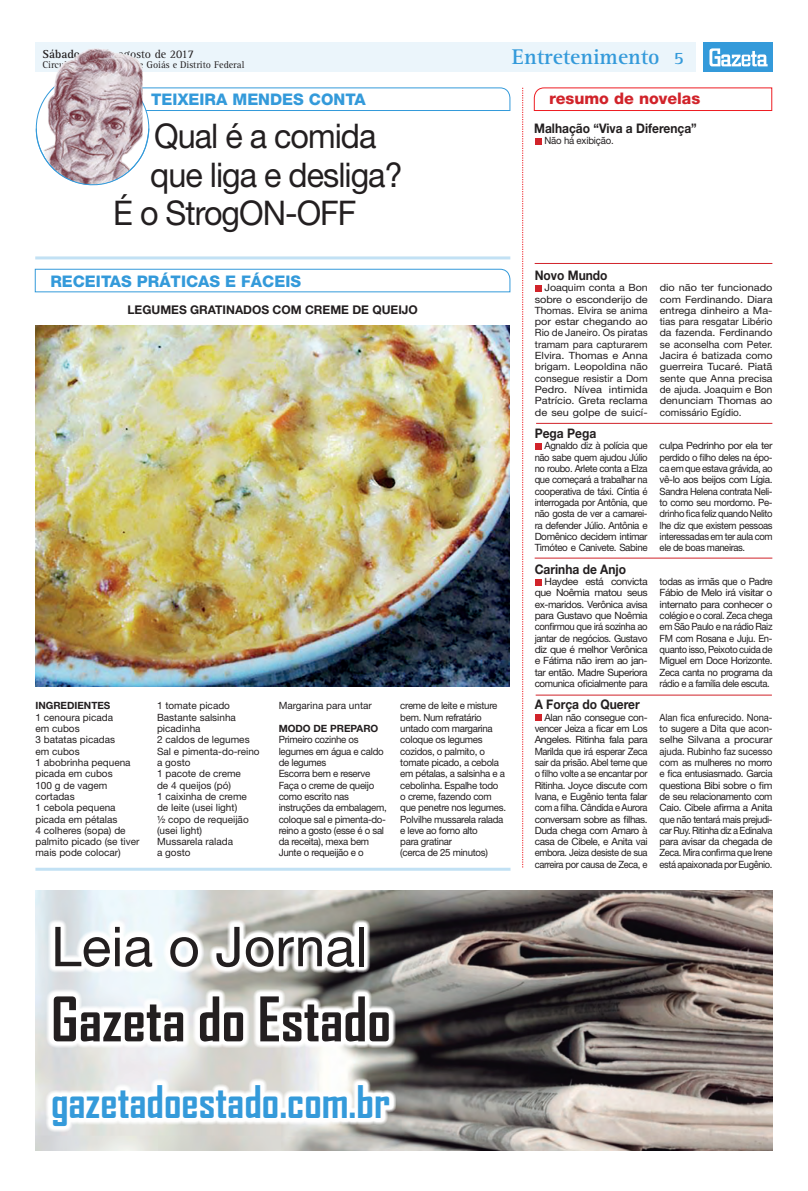
<style>
.page{position:relative;width:808px;height:1191px;background:#fff}
.page>*{position:absolute;margin:0;border:0;box-sizing:border-box;transform-origin:0 0}
.Legenda{font:700 58.8px "Agency FB";color:#231f20}
.Legenda-2{font:55.1px "Helvetica Neue";color:#231f20}
.Legenda-3{font:700 42.9px "Agency FB";color:#349ada}
.txt_colunas{font:34px "Helvetica Neue";letter-spacing:-.03em;color:#231f20;scale:.95 1}
.t1{font:700 22px "Rotis Serif";color:#349ada}
.t2{font:700 18px "Rotis Serif";color:#349ada}
.Coluna_nome{font:800 16px "Helvetica Neue";color:#349ada}
.Coluna_nome-2{font:800 16px "Helvetica Neue";color:#d1232a}
.t3{font:700 13.2px "Helvetica Neue";color:#231f20;scale:.91 1}
.Intertítulo{font:700 12px "Helvetica Neue";color:#231f20}
.t4{font:12px "Rotis Serif";color:#231f20}
.Curtas_Panorama{font:10px/11.3px "Helvetica Neue";letter-spacing:-.04em;color:#231f20;text-align:justify}
.Intertítulo-2{font:10px/11.3px "Helvetica Neue";letter-spacing:-.03em;color:#231f20}
.Curtas_Panorama-2{font:10px/11.3px "Helvetica Neue";letter-spacing:-.04em;color:#231f20;text-align:justify;scale:1.04 1}
.Intertítulo-3{font:10px/11.3px "Helvetica Neue";color:#231f20}
.Curtas_Panorama-3{font:10px/11.3px "Helvetica Neue";letter-spacing:-.04em;color:#231f20;text-align:justify;scale:.94 1}
.Curtas_Panorama-4{font:10px/11.3px "Helvetica Neue";letter-spacing:-.04em;color:#231f20;text-align:justify;scale:1.09 1}
.Curtas_Panorama-5{font:10px/11.3px "Helvetica Neue";letter-spacing:-.04em;color:#231f20;text-align:justify;scale:1.07 1}
.Curtas_Panorama-6{font:10px/11.3px "Helvetica Neue";letter-spacing:-.04em;color:#231f20;text-align:justify;scale:.96 1}
.t5{font:10px "Rotis Serif";color:#231f20}
.Intertítulo-4{font:700 10px "Helvetica Neue";color:#231f20}
.Curtas_Panorama-7{font:10px "Helvetica Neue";letter-spacing:-.02em;color:#231f20;scale:.96 1}
.s1{font-weight:700}
</style>
<div class="page">
<div style="left:35px;top:43px;width:661px;height:29px;background:#ebf5fb"></div>
<div style="left:703px;top:43px;width:69px;height:29px;background:#349ada"></div>
<svg style="left:709px;top:48px;width:59px;height:18px"></svg>
<svg style="left:142px;top:88px;width:368px;height:23px"></svg>
<svg style="left:534px;top:88px;width:238px;height:23px"></svg>
<svg style="left:536px;top:138px;width:6px;height:6px"></svg>
<svg style="left:536px;top:285px;width:6px;height:6px"></svg>
<svg style="left:536px;top:443px;width:6px;height:6px"></svg>
<svg style="left:536px;top:579px;width:6px;height:6px"></svg>
<div style="left:536px;top:714px;width:6px;height:7px;background:#d1232a"></div>
<hr style="left:535px;top:263px;width:237px;height:1px;background:#d1232a">
<hr style="left:535px;top:558px;width:237px;height:1px;background:#d1232a">
<hr style="left:536px;top:423px;width:236px;height:1px;background:#d1232a">
<hr style="left:536px;top:695px;width:236px;height:1px;background:#d1232a">
<svg style="left:522px;top:88px;width:1px;height:779px"></svg>
<img style="left:35px;top:325px;width:475px;height:362px">
<svg style="left:35px;top:269px;width:475px;height:23px"></svg>
<hr style="left:35px;top:256px;width:475px;height:3px;background:#c2e1f4">
<img style="left:43px;top:48px;width:99px;height:80px">
<svg style="left:36px;top:128px;width:113px;height:58px"></svg>
<img style="left:35px;top:890px;width:737px;height:260px">
<svg style="left:47px;top:919px;width:349px;height:129px"></svg>
<svg style="left:46px;top:1078px;width:350px;height:54px"></svg>
<hr style="left:35px;top:867px;width:475px;height:3px;background:#c2e1f4">
<p class="t4" style="left:43px;top:47px;width:153px"><span class="s1">Sábado,</span> 19 de agosto de 2017</p>
<p class="t5" style="left:43px;top:59px;width:203px">Circulação no Estado de Goiás e Distrito Federal</p>
<p class="t1" style="left:512px;top:44px;width:149px">Entretenimento</p>
<p class="t2" style="left:674px;top:48px;width:12px">5</p>
<p class="Coluna_nome" style="left:151px;top:90px;width:216px">TEIXEIRA MENDES CONTA</p>
<p class="Coluna_nome-2" style="left:549px;top:89px;width:153px">resumo de novelas</p>
<p class="txt_colunas" style="left:154px;top:116px;width:235px">Qual é a comida</p>
<p class="txt_colunas" style="left:150px;top:154px;width:267px">que liga e desliga?</p>
<p class="txt_colunas" style="left:113px;top:192px;width:257px">É o StrogON-OFF</p>
<p class="t3" style="left:534px;top:120px;width:180px">Malhação “Viva a Diferença”</p>
<p class="Curtas_Panorama-7" style="left:544px;top:135px;width:74px">Não há exibição.</p>
<p class="Coluna_nome" style="left:50px;top:272px;width:252px">RECEITAS PRÁTICAS E FÁCEIS</p>
<p class="Intertítulo" style="left:127px;top:302px;width:292px">LEGUMES GRATINADOS COM CREME DE QUEIJO</p>
<p class="Intertítulo-4" style="left:35px;top:699px;width:76px">INGREDIENTES</p>
<p class="Intertítulo-3" style="left:35px;top:711px;width:79px">1 cenoura picada</p>
<p class="Intertítulo-2" style="left:35px;top:722px;width:46px">em cubos</p>
<p class="Intertítulo-3" style="left:35px;top:734px;width:81px">3 batatas picadas</p>
<p class="Intertítulo-2" style="left:35px;top:745px;width:46px">em cubos</p>
<p class="Intertítulo-3" style="left:35px;top:756px;width:97px">1 abobrinha pequena picada em cubos</p>
<p class="Intertítulo-3" style="left:35px;top:779px;width:74px">100 g de vagem cortadas</p>
<p class="Intertítulo-3" style="left:35px;top:802px;width:84px">1 cebola pequena picada em pétalas</p>
<p class="Intertítulo-3" style="left:35px;top:824px;width:106px">4 colheres (sopa) de palmito picado (se tiver mais pode colocar)</p>
<p class="Intertítulo-3" style="left:157px;top:700px;width:74px">1 tomate picado</p>
<p class="Intertítulo-3" style="left:157px;top:711px;width:80px">Bastante salsinha picadinha</p>
<p class="Intertítulo-3" style="left:157px;top:734px;width:94px">2 caldos de legumes</p>
<p class="Intertítulo-3" style="left:157px;top:745px;width:104px">Sal e pimenta-do-reino a gosto</p>
<p class="Intertítulo-3" style="left:157px;top:768px;width:85px">1 pacote de creme</p>
<p class="Intertítulo-3" style="left:157px;top:779px;width:76px">de 4 queijos (pó)</p>
<p class="Intertítulo-3" style="left:157px;top:790px;width:91px">1 caixinha de creme</p>
<p class="Intertítulo-3" style="left:157px;top:802px;width:82px">de leite (usei light)</p>
<p class="Intertítulo-3" style="left:157px;top:813px;width:93px">½ copo de requeijão (usei light)</p>
<p class="Intertítulo-3" style="left:157px;top:835px;width:78px">Mussarela ralada</p>
<p class="Intertítulo-2" style="left:157px;top:847px;width:35px">a gosto</p>
<p class="Intertítulo-3" style="left:279px;top:700px;width:95px">Margarina para untar</p>
<p class="Intertítulo-4" style="left:279px;top:722px;width:101px">MODO DE PREPARO</p>
<p class="Intertítulo-2" style="left:279px;top:734px;width:107px">Primeiro cozinhe os legumes em água e caldo de legumes</p>
<p class="Intertítulo-2" style="left:279px;top:768px;width:93px">Escorra bem e reserve</p>
<p class="Intertítulo-2" style="left:279px;top:779px;width:110px">Faça o creme de queijo como escrito nas instruções da embalagem, coloque sal e pimenta-do&shy;reino a gosto (esse é o sal da receita), mexa bem</p>
<p class="Intertítulo-2" style="left:279px;top:847px;width:87px">Junte o requeijão e o</p>
<p class="Intertítulo-2" style="left:400px;top:700px;width:107px">creme de leite e misture bem. Num refratário untado com margarina coloque os legumes cozidos, o palmito, o tomate picado, a cebola em pétalas, a salsinha e a cebolinha. Espalhe todo o creme, fazendo com que penetre nos legumes.<br>Polvilhe mussarela ralada e leve ao forno alto</p>
<p class="Intertítulo-2" style="left:400px;top:835px;width:53px">para gratinar</p>
<p class="Intertítulo-2" style="left:400px;top:847px;width:89px">(cerca de 25 minutos)</p>
<p class="Legenda-2" style="left:51px;top:913px;width:318px">Leia o Jornal</p>
<p class="Legenda" style="left:51px;top:982px;width:342px">Gazeta do Estado</p>
<p class="Legenda-3" style="left:51px;top:1074px;width:341px">gazetadoestado.com.br</p>
<p class="t3" style="left:535px;top:267px;width:82px">Novo Mundo</p>
<p class="Curtas_Panorama-5" style="left:535px;top:282px;width:107px;text-indent:10px">Joaquim conta a Bon sobre o esconderijo de Thomas. Elvira se anima por estar chegando ao Rio de Janeiro. Os piratas tramam para capturarem Elvira. Thomas e Anna brigam. Leopoldina não consegue resistir a Dom Pedro. Nívea intimida Patrício. Greta reclama de seu golpe de suicí-</p>
<p class="Curtas_Panorama-4" style="left:660px;top:282px;width:105px">dio não ter funcionado com Ferdinando. Diara entrega dinheiro a Ma&shy;tias para resgatar Libério da fazenda. Ferdinando se aconselha com Peter.<br>Jacira é batizada como guerreira Tucaré. Piatã sente que Anna precisa de ajuda. Joaquim e Bon denunciam Thomas ao comissário Egídio.</p>
<p class="Curtas_Panorama" style="left:535px;top:440px;width:114px;text-indent:10px">Agnaldo diz à polícia que não sabe quem ajudou Júlio no roubo. Arlete conta a Elza que começará a trabalhar na cooperativa de táxi. Cíntia é interrogada por Antônia, que não gosta de ver a camarei&shy;ra defender Júlio. Antônia e Domênico decidem intimar Timóteo e Canivete. Sabine</p>
<p class="Curtas_Panorama-2" style="left:660px;top:440px;width:110px">culpa Pedrinho por ela ter perdido o filho deles na épo&shy;ca em que estava grávida, ao vê-lo aos beijos com Lígia.<br>Sandra Helena contrata Neli&shy;to como seu mordomo. Pe&shy;drinho fica feliz quando Nelito lhe diz que existem pessoas interessadas em ter aula com ele de boas maneiras.</p>
<p class="Curtas_Panorama-2" style="left:535px;top:576px;width:110px;text-indent:10px">Haydee está convicta que Noêmia matou seus ex-maridos. Verônica avisa para Gustavo que Noêmia confirmou que irá sozinha ao jantar de negócios. Gustavo diz que é melhor Verônica e Fátima não irem ao jan&shy;tar então. Madre Superiora comunica oficialmente para</p>
<p class="Curtas_Panorama-6" style="left:660px;top:576px;width:119px">todas as irmãs que o Padre Fábio de Melo irá visitar o internato para conhecer o colégio e o coral. Zeca chega em São Paulo e na rádio Raiz FM com Rosana e Juju. En&shy;quanto isso, Peixoto cuida de Miguel em Doce Horizonte.<br>Zeca canta no programa da rádio e a família dele escuta.</p>
<p class="Curtas_Panorama" style="left:535px;top:711px;width:114px;text-indent:10px">Alan não consegue con&shy;vencer Jeiza a ficar em Los Angeles. Ritinha fala para Marilda que irá esperar Zeca sair da prisão. Abel teme que o filho volte a se encantar por Ritinha. Joyce discute com Ivana, e Eugênio tenta falar com a filha. Cândida e Aurora conversam sobre as filhas.<br>Duda chega com Amaro à casa de Cibele, e Anita vai embora. Jeiza desiste de sua carreira por causa de Zeca, e</p>
<p class="Curtas_Panorama-3" style="left:660px;top:711px;width:122px">Alan fica enfurecido. Nona&shy;to sugere a Dita que acon&shy;selhe Silvana a procurar ajuda. Rubinho faz sucesso com as mulheres no morro e fica entusiasmado. Garcia questiona Bibi sobre o fim de seu relacionamento com Caio. Cibele afirma a Anita que não tentará mais prejudi&shy;car Ruy. Ritinha diz a Edinalva para avisar da chegada de Zeca. Mira confirma que Irene está apaixonada por Eugênio.</p>
<p class="t3" style="left:535px;top:425px;width:69px">Pega Pega</p>
<p class="t3" style="left:535px;top:561px;width:102px">Carinha de Anjo</p>
<p class="t3" style="left:535px;top:696px;width:117px">A Força do Querer</p>
</div>
